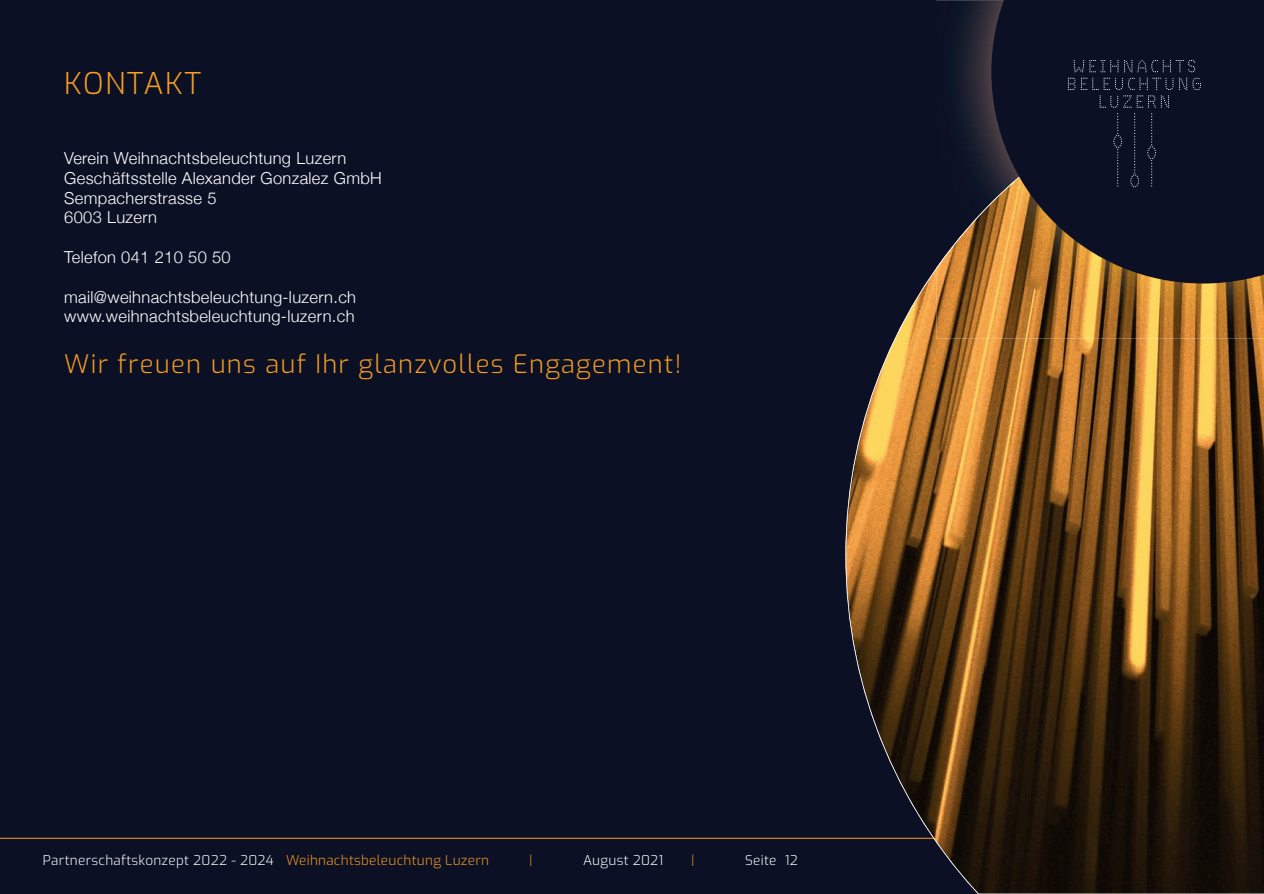
<style>
.page{position:relative;width:1264px;height:894px;background:#fff}
.page>*{position:absolute;margin:0;border:0;box-sizing:border-box;transform-origin:0 0}
.t1{font:100 30px "Exo";letter-spacing:.05em;color:#f89e20}
.t2{font:100 25.5px "Exo";letter-spacing:.05em;color:#f89e20}
.t3{font:300 16.5px/19.8px "Helvetica Neue";letter-spacing:.02em;color:#fff}
.t4{font:100 13.5px "Exo";letter-spacing:.02em;color:#fff}
.t5{font:100 13.5px "Exo";color:#f89e20}
.s1{color:#f89e20}
</style>
<div class="page">
<div style="left:0;top:0;width:1263px;height:893px;background:#0b1025"></div>
<svg style="left:0;top:838px;width:845px;height:56px"></svg>
<svg style="left:845px;top:268px;width:419px;height:626px;background:#5d3e1b"></svg>
<img style="left:936px;top:0;width:55px;height:136px">
<img style="left:936px;top:136px;width:328px;height:202px">
<svg style="left:991px;top:0;width:273px;height:283px"></svg>
<svg style="left:1073px;top:60px;width:45px;height:12px"></svg>
<svg style="left:1124px;top:60px;width:71px;height:12px"></svg>
<svg style="left:1068px;top:78px;width:7px;height:12px"></svg>
<svg style="left:1179px;top:78px;width:22px;height:12px"></svg>
<svg style="left:1081px;top:78px;width:92px;height:109px"></svg>
<h1 class="t1" style="left:64px;top:62px;width:139px">KONTAKT</h1>
<p class="t3" style="left:64px;top:147px;width:319px">Verein Weihnachtsbeleuchtung Luzern<br>Geschäftsstelle Alexander Gonzalez GmbH<br>Sempacherstrasse 5<br>6003 Luzern</p>
<p class="t3" style="left:64px;top:246px;width:168px">Telefon 041 210 50 50</p>
<p class="t3" style="left:64px;top:286px;width:293px">mail@weihnachtsbeleuchtung-luzern.ch www.weihnachtsbeleuchtung-luzern.ch</p>
<h2 class="t2" style="left:64px;top:345px;width:619px">Wir freuen uns auf Ihr glanzvolles Engagement!</h2>
<p class="t4" style="left:43px;top:850px;width:448px">Partnerschaftskonzept 2022 - 2024 <span class="s1">Weihnachtsbeleuchtung Luzern</span></p>
<p class="t5" style="left:529px;top:850px;width:5px">|</p>
<p class="t4" style="left:583px;top:850px;width:82px">August 2021</p>
<p class="t5" style="left:691px;top:850px;width:5px">|</p>
<p class="t4" style="left:745px;top:850px;width:54px">Seite 12</p>
</div>
